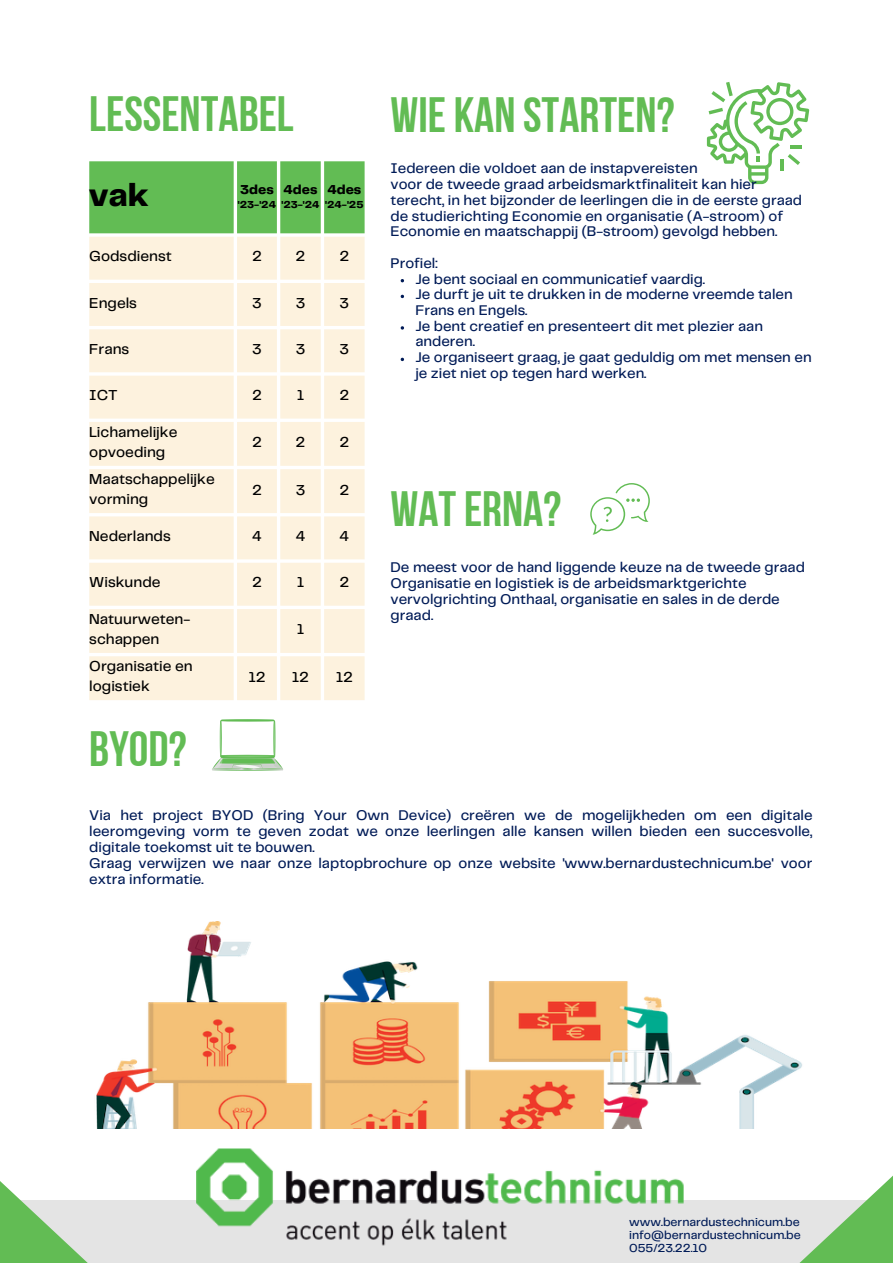
<style>
.page{position:relative;width:893px;height:1264px;background:#fff}
.page>*{position:absolute;margin:0;border:0;box-sizing:border-box;transform-origin:0 0}
.t1{font:49.5px "Bebas Neue Cyrillic";color:#62bc54}
.t2{font:800 33px "Telegraf";color:#000}
.t3{font:500 15px/20.1px "Telegraf";color:#000}
.t4{font:500 14.7px/15.9px "Telegraf";color:#001b57}
.t5{font:500 14.55px/15.8px "Telegraf";color:#001b57}
.t6{font:800 13.5px "Telegraf";color:#000}
.t7{font:500 12px/13px "Telegraf";color:#001b57;text-align:justify}
.t8{font:800 10.5px "Telegraf";color:#000}
</style>
<div class="page">
<img style="left:96px;top:921px;width:706px;height:207px">
<div style="left:0;top:1199px;width:892px;height:63px;background:#e4e4e4"></div>
<svg style="left:0;top:1096px;width:197px;height:166px"></svg>
<svg style="left:690px;top:1096px;width:202px;height:166px"></svg>
<svg style="left:706px;top:82px;width:103px;height:102px"></svg>
<img style="left:196px;top:1144px;width:500px;height:106px">
<svg style="left:212px;top:719px;width:71px;height:52px"></svg>
<svg style="left:590px;top:483px;width:59px;height:51px"></svg>
<svg style="left:89px;top:161px;width:275px;height:72px"></svg>
<svg style="left:89px;top:237px;width:275px;height:463px;fill:#fdf2de"></svg>
<svg style="left:400px;top:295px;width:4px;height:3px"></svg>
<svg style="left:400px;top:358px;width:4px;height:3px"></svg>
<h1 class="t1" style="left:89px;top:94px;width:206px">LESSENTABEL</h1>
<h2 class="t2" style="left:89px;top:181px;width:61px">vak</h2>
<p class="t6" style="left:240px;top:183px;width:35px">3des</p>
<p class="t6" style="left:283px;top:183px;width:35px">4des</p>
<p class="t8" style="left:281px;top:200px;width:40px">'23-'24</p>
<p class="t6" style="left:327px;top:183px;width:35px">4des</p>
<p class="t8" style="left:325px;top:200px;width:40px">'24-'25</p>
<p class="t8" style="left:238px;top:200px;width:40px">'23-'24</p>
<p class="t3" style="left:89px;top:247px;width:84px">Godsdienst</p>
<p class="t3" style="left:252px;top:247px;width:11px">2</p>
<p class="t3" style="left:295px;top:247px;width:11px">2</p>
<p class="t3" style="left:339px;top:247px;width:11px">2</p>
<p class="t3" style="left:89px;top:293px;width:49px">Engels</p>
<p class="t3" style="left:252px;top:293px;width:11px">3</p>
<p class="t3" style="left:296px;top:293px;width:11px">3</p>
<p class="t3" style="left:339px;top:293px;width:11px">3</p>
<p class="t3" style="left:89px;top:339px;width:42px">Frans</p>
<p class="t3" style="left:252px;top:339px;width:11px">3</p>
<p class="t3" style="left:296px;top:339px;width:11px">3</p>
<p class="t3" style="left:339px;top:339px;width:11px">3</p>
<p class="t3" style="left:89px;top:386px;width:30px">ICT</p>
<p class="t3" style="left:252px;top:386px;width:11px">2</p>
<p class="t3" style="left:297px;top:386px;width:9px">1</p>
<p class="t3" style="left:339px;top:386px;width:11px">2</p>
<p class="t3" style="left:89px;top:422px;width:90px">Lichamelijke opvoeding</p>
<p class="t3" style="left:252px;top:433px;width:11px">2</p>
<p class="t3" style="left:295px;top:433px;width:11px">2</p>
<p class="t3" style="left:339px;top:433px;width:11px">2</p>
<p class="t3" style="left:89px;top:470px;width:127px">Maatschappelijke vorming</p>
<p class="t3" style="left:252px;top:480px;width:11px">2</p>
<p class="t3" style="left:296px;top:480px;width:11px">3</p>
<p class="t3" style="left:339px;top:480px;width:11px">2</p>
<p class="t3" style="left:89px;top:526px;width:83px">Nederlands</p>
<p class="t3" style="left:252px;top:526px;width:11px">4</p>
<p class="t3" style="left:296px;top:526px;width:11px">4</p>
<p class="t3" style="left:339px;top:526px;width:11px">4</p>
<p class="t3" style="left:89px;top:573px;width:73px">Wiskunde</p>
<p class="t3" style="left:252px;top:573px;width:11px">2</p>
<p class="t3" style="left:297px;top:573px;width:9px">1</p>
<p class="t3" style="left:339px;top:573px;width:11px">2</p>
<p class="t3" style="left:89px;top:609px;width:103px">Natuurweten&shy;schappen</p>
<p class="t3" style="left:297px;top:620px;width:9px">1</p>
<p class="t3" style="left:89px;top:657px;width:105px">Organisatie en logistiek</p>
<p class="t3" style="left:248px;top:667px;width:19px">12</p>
<p class="t3" style="left:292px;top:667px;width:19px">12</p>
<p class="t3" style="left:336px;top:667px;width:19px">12</p>
<h1 class="t1" style="left:89px;top:729px;width:99px">BYOD?</h1>
<h1 class="t1" style="left:390px;top:95px;width:285px">WIE KAN STARTEN?</h1>
<p class="t5" style="left:390px;top:161px;width:413px">Iedereen die voldoet aan de instapvereisten<br>voor de tweede graad arbeidsmarktfinaliteit kan hier terecht, in het bijzonder de leerlingen die in de eerste graad de studierichting Economie en organisatie (A-stroom) of Economie en maatschappij (B-stroom) gevolgd hebben.</p>
<p class="t5" style="left:390px;top:256px;width:49px">Profiel:</p>
<p class="t5" style="left:415px;top:271px;width:398px">Je bent sociaal en communicatief vaardig.<br>Je durft je uit te drukken in de moderne vreemde talen Frans en Engels.<br>Je bent creatief en presenteert dit met plezier aan anderen.<br>Je organiseert graag, je gaat geduldig om met mensen en je ziet niet op tegen hard werken.</p>
<h1 class="t1" style="left:390px;top:489px;width:172px">WAT ERNA?</h1>
<p class="t4" style="left:390px;top:560px;width:416px">De meest voor de hand liggende keuze na de tweede graad Organisatie en logistiek is de arbeidsmarktgerichte vervolgrichting Onthaal, organisatie en sales in de derde graad.</p>
<p class="t4" style="left:89px;top:808px;width:724px">Via het project BYOD (Bring Your Own Device) creëren we de mogelijkheden om een digitale leeromgeving vorm te geven zodat we onze leerlingen alle kansen willen bieden een succesvolle, digitale toekomst uit te bouwen.<br>Graag verwijzen we naar onze laptopbrochure op onze website 'www.bernardustechnicum.be' voor extra informatie.</p>
<p class="t7" style="left:629px;top:1215px;width:173px">www.bernardustechnicum.be info@bernardustechnicum.be 055/23.22.10</p>
</div>
